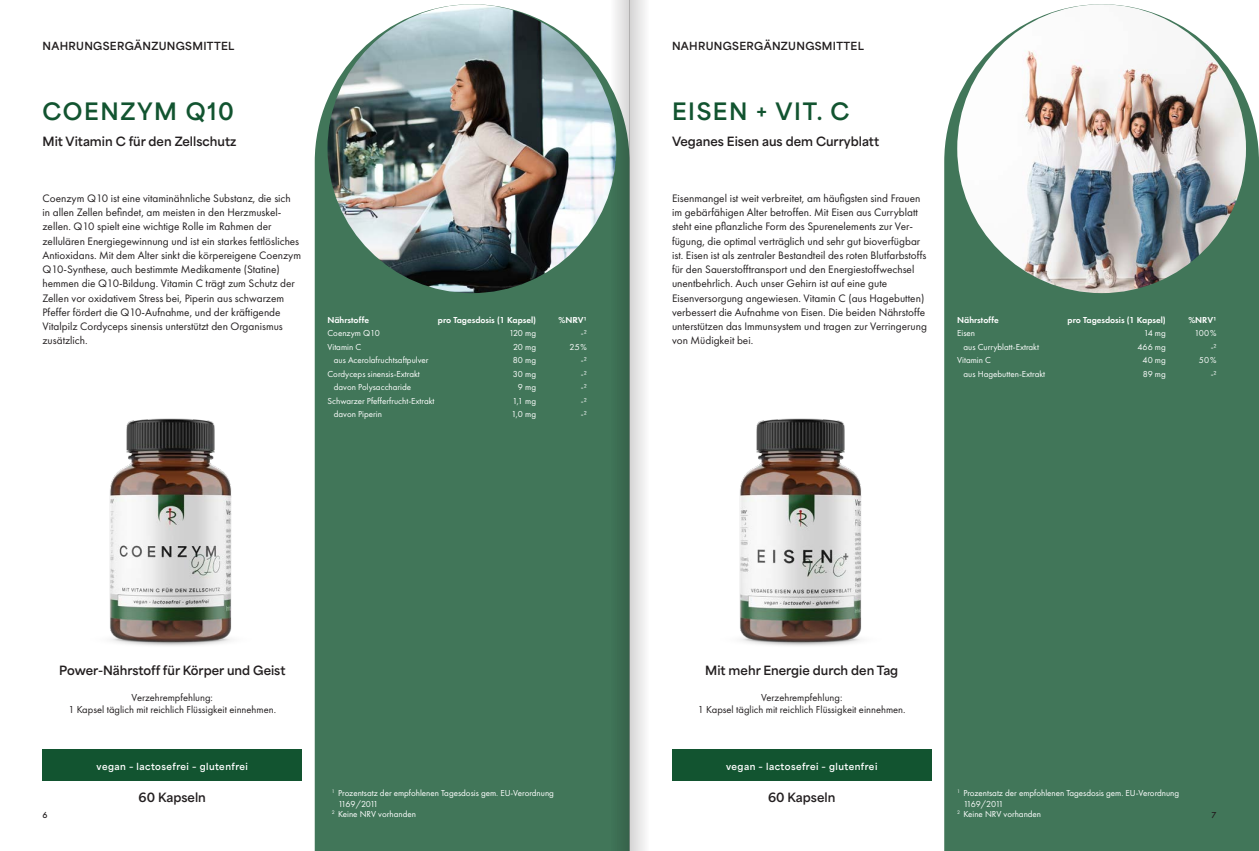
<style>
.page{position:relative;width:1259px;height:851px;background:#fff}
.page>*{position:absolute;margin:0;border:0;box-sizing:border-box;transform-origin:0 0}
.t1{font:700 22.5px "Area Normal";letter-spacing:.07em;color:#125430}
.t2{font:700 12px "Area Normal";color:#231f20}
.t3{font:11.25px/14.2px "Futura PT";color:#231f20}
.t4{font:10.5px/12px "Futura PT";color:#231f20;text-align:center}
.t5{font:700 10.5px "Area Normal";letter-spacing:.03em;color:#231f20}
.t6{font:9px "Futura PT";color:#fff}
.t7{font:600 9px "Futura PT";color:#fff}
.t8{font:700 9px "Area Normal";letter-spacing:.05em;color:#fff}
.t9{font:9px "Futura PT";letter-spacing:-.1em;color:#fff}
.t10{font:500 9px "Futura PT";color:#231f20}
</style>
<div class="page">
<div style="left:315px;top:4px;width:261px;height:846px;background:#417659"></div>
<div style="left:944px;top:4px;width:315px;height:846px;background:#417659"></div>
<img style="left:327px;top:4px;width:289px;height:289px;border-radius:144px">
<img style="left:957px;top:4px;width:289px;height:289px;border-radius:144px">
<div style="left:43px;top:748px;width:259px;height:32px;background:#125430"></div>
<div style="left:672px;top:748px;width:259px;height:32px;background:#125430"></div>
<img style="left:109px;top:418px;width:123px;height:228px">
<img style="left:739px;top:418px;width:123px;height:228px">
<svg style="left:629px;top:0;width:53px;height:850px"></svg>
<svg style="left:576px;top:0;width:53px;height:850px;background:#628c76"></svg>
<p class="t5" style="left:43px;top:36px;width:193px">NAHRUNGSERGÄNZUNGSMITTEL</p>
<p class="t5" style="left:672px;top:36px;width:193px">NAHRUNGSERGÄNZUNGSMITTEL</p>
<h1 class="t1" style="left:43px;top:91px;width:193px">COENZYM Q10</h1>
<p class="t2" style="left:43px;top:130px;width:195px">Mit Vitamin C für den Zellschutz</p>
<p class="t3" style="left:43px;top:191px;width:260px">Coenzym Q10 ist eine vitaminähnliche Substanz, die sich in allen Zellen befindet, am meisten in den Herzmuskel&shy;zellen. Q10 spielt eine wichtige Rolle im Rahmen der zellulären Energiegewinnung und ist ein starkes fettlösliches Antioxidans. Mit dem Alter sinkt die körpereigene Coenzym Q10-Synthese, auch bestimmte Medikamente (Statine) hemmen die Q10-Bildung. Vitamin C trägt zum Schutz der Zellen vor oxidativem Stress bei, Piperin aus schwarzem Pfeffer fördert die Q10-Aufnahme, und der kräftigende Vitalpilz Cordyceps sinensis unterstützt den Organismus zusätzlich.</p>
<p class="t7" style="left:327px;top:314px;width:43px">Nährstoffe</p>
<p class="t7" style="left:438px;top:314px;width:100px">pro Tagesdosis (1 Kapsel)</p>
<p class="t7" style="left:558px;top:314px;width:30px">%NRV¹</p>
<p class="t6" style="left:327px;top:328px;width:54px">Coenzym Q10</p>
<p class="t6" style="left:509px;top:328px;width:28px">120 mg</p>
<p class="t6" style="left:581px;top:328px;width:8px">-²</p>
<p class="t6" style="left:327px;top:341px;width:35px">Vitamin C</p>
<p class="t6" style="left:513px;top:341px;width:24px">20 mg</p>
<p class="t6" style="left:569px;top:341px;width:19px">25%</p>
<p class="t6" style="left:334px;top:355px;width:96px">aus Acerolafruchtsaftpulver</p>
<p class="t6" style="left:513px;top:355px;width:25px">80 mg</p>
<p class="t6" style="left:581px;top:355px;width:8px">-²</p>
<p class="t6" style="left:327px;top:368px;width:94px">Cordyceps sinensis-Extrakt</p>
<p class="t6" style="left:513px;top:368px;width:25px">30 mg</p>
<p class="t6" style="left:581px;top:368px;width:8px">-²</p>
<p class="t6" style="left:334px;top:382px;width:79px">davon Polysaccharide</p>
<p class="t6" style="left:518px;top:382px;width:20px">9 mg</p>
<p class="t6" style="left:581px;top:382px;width:8px">-²</p>
<p class="t6" style="left:327px;top:395px;width:108px">Schwarzer Pfefferfrucht-Extrakt</p>
<p class="t6" style="left:512px;top:395px;width:25px">1,1 mg</p>
<p class="t6" style="left:581px;top:395px;width:8px">-²</p>
<p class="t6" style="left:334px;top:409px;width:50px">davon Piperin</p>
<p class="t6" style="left:511px;top:409px;width:26px">1,0 mg</p>
<p class="t6" style="left:581px;top:409px;width:8px">-²</p>
<h1 class="t1" style="left:672px;top:91px;width:179px">EISEN + VIT. C</h1>
<p class="t2" style="left:672px;top:130px;width:209px">Veganes Eisen aus dem Curryblatt</p>
<p class="t3" style="left:672px;top:191px;width:256px">Eisenmangel ist weit verbreitet, am häufigsten sind Frauen im gebärfähigen Alter betroffen. Mit Eisen aus Curryblatt steht eine pflanzliche Form des Spurenelements zur Ver&shy;fügung, die optimal verträglich und sehr gut bioverfügbar ist. Eisen ist als zentraler Bestandteil des roten Blutfarbstoffs für den Sauerstofftransport und den Energiestoffwechsel unentbehrlich. Auch unser Gehirn ist auf eine gute Eisenversorgung angewiesen. Vitamin C (aus Hagebutten) verbessert die Aufnahme von Eisen. Die beiden Nährstoffe unterstützen das Immunsystem und tragen zur Verringerung von Müdigkeit bei.</p>
<p class="t7" style="left:957px;top:314px;width:43px">Nährstoffe</p>
<p class="t7" style="left:1067px;top:314px;width:100px">pro Tagesdosis (1 Kapsel)</p>
<p class="t7" style="left:1188px;top:314px;width:30px">%NRV¹</p>
<p class="t6" style="left:957px;top:328px;width:19px">Eisen</p>
<p class="t6" style="left:1143px;top:328px;width:24px">14 mg</p>
<p class="t6" style="left:1194px;top:328px;width:24px">100%</p>
<p class="t6" style="left:963px;top:341px;width:77px">aus Curryblatt-Extrakt</p>
<p class="t6" style="left:1137px;top:341px;width:30px">466 mg</p>
<p class="t6" style="left:1210px;top:341px;width:8px">-²</p>
<p class="t6" style="left:957px;top:355px;width:35px">Vitamin C</p>
<p class="t6" style="left:1142px;top:355px;width:25px">40 mg</p>
<p class="t6" style="left:1199px;top:355px;width:19px">50%</p>
<p class="t6" style="left:963px;top:368px;width:83px">aus Hagebutten-Extrakt</p>
<p class="t6" style="left:1142px;top:368px;width:24px">89 mg</p>
<p class="t6" style="left:1210px;top:368px;width:8px">-²</p>
<p class="t2" style="left:59px;top:659px;width:228px">Power-Nährstoff für Körper und Geist</p>
<p class="t2" style="left:705px;top:659px;width:195px">Mit mehr Energie durch den Tag</p>
<p class="t4" style="left:68px;top:691px;width:209px">Verzehrempfehlung:<br>1 Kapsel täglich mit reichlich Flüssigkeit einnehmen.</p>
<p class="t4" style="left:698px;top:691px;width:209px">Verzehrempfehlung:<br>1 Kapsel täglich mit reichlich Flüssigkeit einnehmen.</p>
<p class="t8" style="left:97px;top:757px;width:153px">vegan – lactosefrei – glutenfrei</p>
<p class="t8" style="left:726px;top:757px;width:153px">vegan – lactosefrei – glutenfrei</p>
<p class="t6" style="left:332px;top:787px;width:224px"><sup>1</sup> Prozentsatz der empfohlenen Tagesdosis gem. EU-Verordnung</p>
<p class="t9" style="left:338px;top:798px;width:42px">1169/2011</p>
<p class="t6" style="left:332px;top:808px;width:86px"><sup>2</sup> Keine NRV vorhanden</p>
<p class="t6" style="left:957px;top:787px;width:224px"><sup>1</sup> Prozentsatz der empfohlenen Tagesdosis gem. EU-Verordnung</p>
<p class="t9" style="left:963px;top:798px;width:42px">1169/2011</p>
<p class="t6" style="left:957px;top:808px;width:86px"><sup>2</sup> Keine NRV vorhanden</p>
<p class="t2" style="left:139px;top:786px;width:69px">60 Kapseln</p>
<p class="t2" style="left:768px;top:786px;width:69px">60 Kapseln</p>
<p class="t10" style="left:43px;top:809px;width:7px">6</p>
<p class="t10" style="left:1211px;top:809px;width:7px">7</p>
</div>
